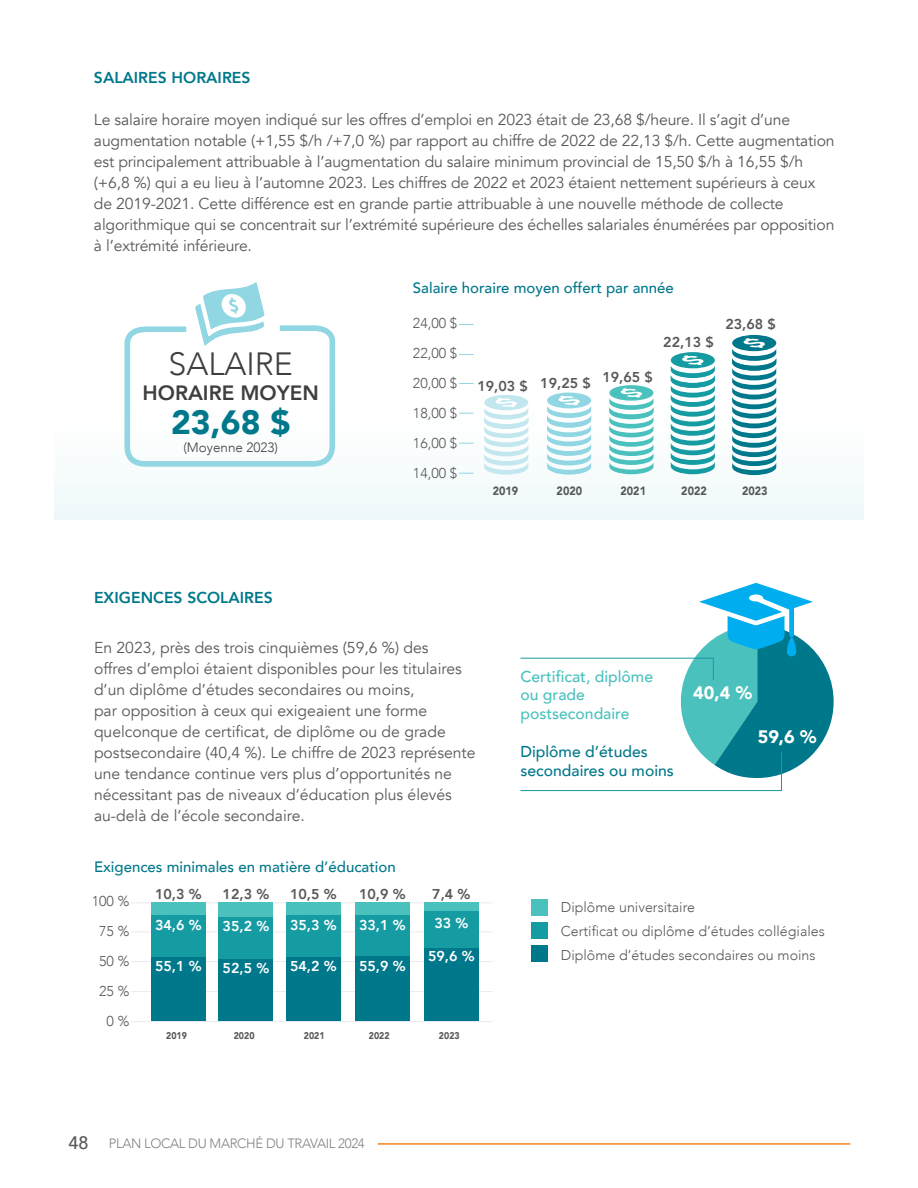
<style>
.page{position:relative;width:918px;height:1188px;background:#fff}
.page>*{position:absolute;margin:0;border:0;box-sizing:border-box;transform-origin:0 0}
.t1{font:900 33.6px "Avenir";color:#00788b}
.t2{font:300 32.1px "Avenir";color:#3e3e3f}
.t3{font:800 20.7px "Avenir";color:#3e3e3f}
.t4{font:900 18px "Avenir";color:#fff}
.t5{font:15.75px/21px "Avenir";letter-spacing:-.01em;color:#57585a}
.t6{font:500 15.75px/18.9px "Avenir";color:#4ac1bd}
.t7{font:800 15.75px "Avenir";color:#00788b}
.t8{font:500 15.75px/18.9px "Avenir";color:#00788b}
.t9{font:500 15px "Avenir";color:#00788b}
.t10{font:300 14.25px/30px "Avenir";color:#57585a;text-align:justify}
.t11{font:800 14.25px "Avenir";color:#57585a}
.t12{font:800 14.25px "Avenir";color:#fff}
.t13{font:300 13.5px "Avenir";letter-spacing:-.025em;color:#808285}
.t14{font:300 13.5px "Avenir";color:#3e3e3f}
.t15{font:900 12px "Avenir";color:#57585a;scale:.9 1}
.t16{font:900 9.75px "Avenir";color:#57585a;scale:.9 1}
.s1{font-weight:500;font-size:18px;color:#57585a}
</style>
<div class="page">
<hr style="left:132px;top:961px;width:360px;height:1px;background:#ececee">
<hr style="left:132px;top:931px;width:360px;height:1px;background:#ececee">
<hr style="left:132px;top:902px;width:360px;height:1px;background:#ececee">
<hr style="left:132px;top:991px;width:360px;height:1px;background:#ececee">
<div style="left:54px;top:266px;width:810px;height:254px;background:linear-gradient(to right,#f7fcfc,#fcfefe)"></div>
<svg style="left:459px;top:413px;width:14px;height:1px"></svg>
<svg style="left:459px;top:383px;width:14px;height:1px"></svg>
<svg style="left:459px;top:354px;width:14px;height:1px"></svg>
<svg style="left:459px;top:443px;width:14px;height:1px"></svg>
<svg style="left:459px;top:473px;width:14px;height:1px"></svg>
<svg style="left:547px;top:393px;width:44px;height:82px"></svg>
<svg style="left:484px;top:395px;width:44px;height:80px"></svg>
<svg style="left:121px;top:282px;width:218px;height:188px"></svg>
<svg style="left:609px;top:385px;width:44px;height:89px"></svg>
<svg style="left:671px;top:352px;width:44px;height:122px"></svg>
<svg style="left:732px;top:335px;width:44px;height:140px"></svg>
<svg style="left:459px;top:324px;width:14px;height:1px"></svg>
<div style="left:531px;top:899px;width:17px;height:17px;background:#4ac1bd"></div>
<div style="left:531px;top:922px;width:17px;height:17px;background:#159ba2"></div>
<div style="left:531px;top:945px;width:17px;height:17px;background:#00788b"></div>
<div style="left:424px;top:902px;width:54px;height:9px;background:#4ac1bd"></div>
<div style="left:424px;top:911px;width:54px;height:38px;background:#159ba2"></div>
<div style="left:424px;top:948px;width:54px;height:74px;background:#00788b"></div>
<div style="left:151px;top:956px;width:54px;height:66px;background:#00788b"></div>
<div style="left:151px;top:915px;width:54px;height:42px;background:#159ba2"></div>
<div style="left:151px;top:902px;width:54px;height:13px;background:#4ac1bd"></div>
<div style="left:219px;top:957px;width:54px;height:65px;background:#00788b"></div>
<div style="left:219px;top:915px;width:54px;height:44px;background:#159ba2"></div>
<div style="left:219px;top:902px;width:54px;height:15px;background:#4ac1bd"></div>
<div style="left:286px;top:951px;width:54px;height:71px;background:#00788b"></div>
<div style="left:286px;top:915px;width:54px;height:42px;background:#159ba2"></div>
<div style="left:286px;top:902px;width:54px;height:13px;background:#4ac1bd"></div>
<div style="left:355px;top:947px;width:54px;height:75px;background:#00788b"></div>
<div style="left:355px;top:913px;width:54px;height:43px;background:#159ba2"></div>
<div style="left:355px;top:902px;width:54px;height:13px;background:#4ac1bd"></div>
<hr style="left:132px;top:1021px;width:360px;height:1px;background:#ececee">
<svg style="left:520px;top:583px;width:314px;height:208px"></svg>
<hr style="left:378px;top:1143px;width:472px;height:2px;background:#f58220">
<p class="t7" style="left:94px;top:66px;width:158px">SALAIRES HORAIRES</p>
<p class="t5" style="left:94px;top:110px;width:742px">Le salaire horaire moyen indiqué sur les offres d’emploi en 2023 était de 23,68 $/heure. Il s’agit d’une augmentation notable (+1,55 $/h /+7,0 %) par rapport au chiffre de 2022 de 22,13 $/h. Cette augmentation est principalement attribuable à l’augmentation du salaire minimum provincial de 15,50 $/h à 16,55 $/h (+6,8 %) qui a eu lieu à l’automne 2023. Les chiffres de 2022 et 2023 étaient nettement supérieurs à ceux de 2019-2021. Cette différence est en grande partie attribuable à une nouvelle méthode de collecte algorithmique qui se concentrait sur l’extrémité supérieure des échelles salariales énumérées par opposition à l’extrémité inférieure.</p>
<h2 class="t2" style="left:168px;top:345px;width:126px">SALAIRE</h2>
<h3 class="t3" style="left:143px;top:377px;width:178px">HORAIRE MOYEN</h3>
<h1 class="t1" style="left:171px;top:393px;width:121px">23,68 $</h1>
<p class="t14" style="left:183px;top:439px;width:96px">(Moyenne 2023)</p>
<p class="t7" style="left:94px;top:585px;width:180px">EXIGENCES SCOLAIRES</p>
<p class="t9" style="left:413px;top:275px;width:262px">Salaire horaire moyen offert par année</p>
<p class="t10" style="left:413px;top:308px;width:46px">24,00 $ 22,00 $ 20,00 $ 18,00 $ 16,00 $ 14,00 $</p>
<p class="t11" style="left:477px;top:373px;width:115px">19,03 $ 19,25 $</p>
<p class="t11" style="left:602px;top:366px;width:52px">19,65 $</p>
<p class="t11" style="left:663px;top:331px;width:52px">22,13 $</p>
<p class="t11" style="left:725px;top:313px;width:52px">23,68 $</p>
<p class="t15" style="left:493px;top:481px;width:30px">2019</p>
<p class="t15" style="left:557px;top:481px;width:30px">2020</p>
<p class="t15" style="left:621px;top:481px;width:30px">2021</p>
<p class="t15" style="left:681px;top:481px;width:30px">2022</p>
<p class="t15" style="left:742px;top:481px;width:30px">2023</p>
<p class="t5" style="left:94px;top:637px;width:383px">En 2023, près des trois cinquièmes (59,6 %) des<br>offres d’emploi étaient disponibles pour les titulaires d’un diplôme d’études secondaires ou moins,<br>par opposition à ceux qui exigeaient une forme quelconque de certificat, de diplôme ou de grade postsecondaire (40,4 %). Le chiffre de 2023 représente une tendance continue vers plus d’opportunités ne nécessitant pas de niveaux d’éducation plus élevés au-delà de l’école secondaire.</p>
<p class="t9" style="left:94px;top:854px;width:303px">Exigences minimales en matière d’éducation</p>
<p class="t10" style="left:92px;top:886px;width:39px;text-align:right">100 %<br>75 %<br>50 %<br>25 %<br>0 %</p>
<p class="t11" style="left:155px;top:883px;width:48px">10,3 %</p>
<p class="t12" style="left:155px;top:914px;width:48px">34,6 %</p>
<p class="t12" style="left:155px;top:955px;width:48px">55,1 %</p>
<p class="t11" style="left:223px;top:883px;width:48px">12,3 %</p>
<p class="t12" style="left:223px;top:915px;width:48px">35,2 %</p>
<p class="t12" style="left:223px;top:957px;width:48px">52,5 %</p>
<p class="t11" style="left:290px;top:883px;width:48px">10,5 %</p>
<p class="t12" style="left:290px;top:914px;width:48px">35,3 %</p>
<p class="t12" style="left:290px;top:955px;width:48px">54,2 %</p>
<p class="t11" style="left:359px;top:883px;width:48px">10,9 %</p>
<p class="t12" style="left:359px;top:914px;width:48px">33,1 %</p>
<p class="t12" style="left:359px;top:955px;width:48px">55,9 %</p>
<p class="t11" style="left:432px;top:883px;width:40px">7,4 %</p>
<p class="t12" style="left:434px;top:912px;width:36px">33 %</p>
<p class="t12" style="left:428px;top:945px;width:48px">59,6 %</p>
<p class="t16" style="left:166px;top:1027px;width:25px">2019</p>
<p class="t16" style="left:234px;top:1027px;width:25px">2020</p>
<p class="t16" style="left:304px;top:1027px;width:25px">2021</p>
<p class="t16" style="left:369px;top:1027px;width:25px">2022</p>
<p class="t16" style="left:439px;top:1027px;width:25px">2023</p>
<p class="t13" style="left:68px;top:1135px;width:298px"><span class="s1">48</span> PLAN LOCAL DU MARCHÉ DU TRAVAIL 2024</p>
<p class="t6" style="left:520px;top:666px;width:134px">Certificat, diplôme ou grade postsecondaire</p>
<p class="t8" style="left:520px;top:741px;width:155px">Diplôme d’études secondaires ou moins</p>
<p class="t4" style="left:693px;top:677px;width:60px">40,4 %</p>
<p class="t4" style="left:758px;top:721px;width:60px">59,6 %</p>
<p class="t10" style="left:561px;top:895px;width:266px;line-height:24px;text-align:left">Diplôme universitaire<br>Certificat ou diplôme d’études collégiales<br>Diplôme d’études secondaires ou moins</p>
</div>
